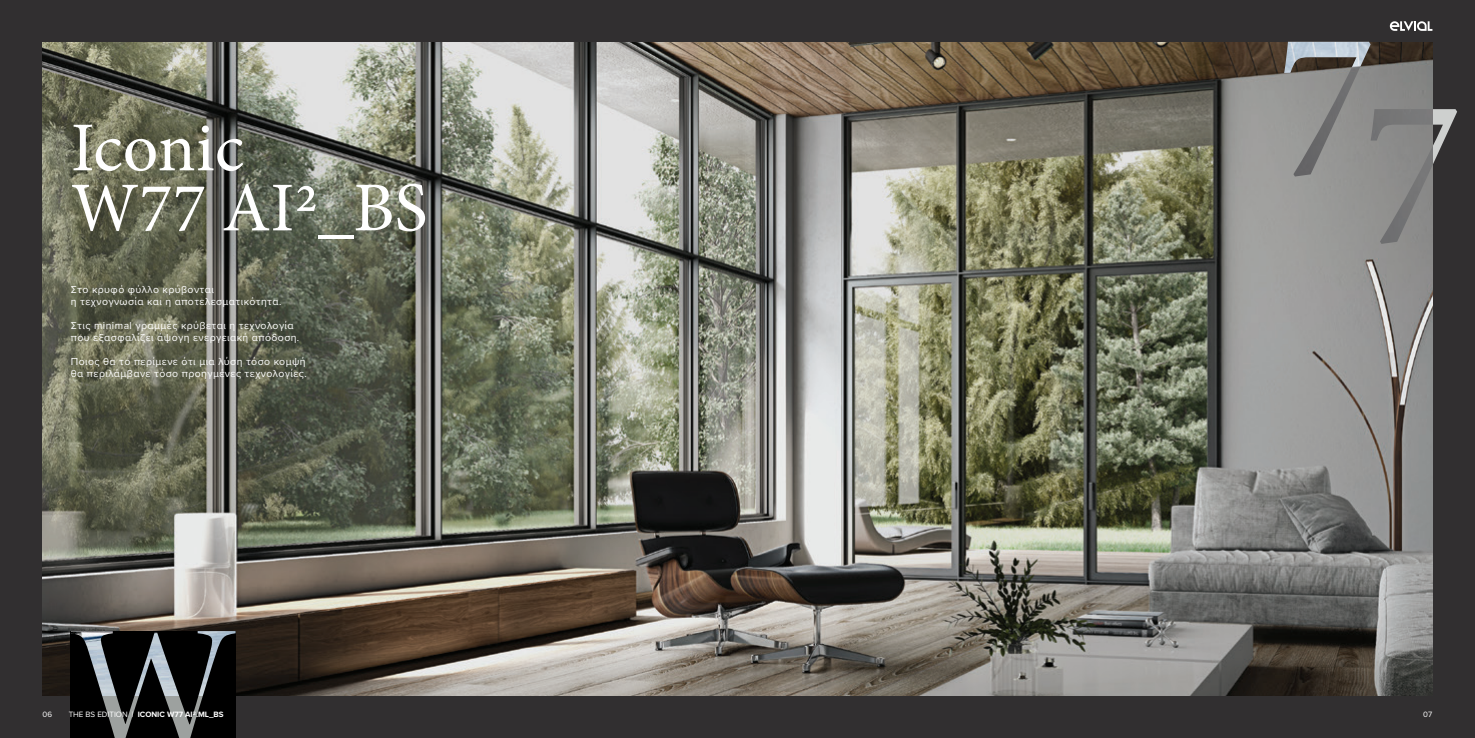
<style>
.page{position:relative;width:1475px;height:738px;background:#fff}
.page>*{position:absolute;margin:0;border:0;box-sizing:border-box;transform-origin:0 0}
.t1{font:70px/60px "Minion Pro";color:#fff}
.t2{font:10.5px/12px "Proxima Nova";letter-spacing:.04em;color:#fff}
.t3{font:700 8px "Proxima Nova";color:#fff}
.t4{font:8px "Proxima Nova";color:#fff}
.s1{font-weight:400}
</style>
<div class="page">
<div style="left:0;top:0;width:1474px;height:737px;background:#312f30"></div>
<img style="left:43px;top:43px;width:1388px;height:651px">
<svg style="left:71px;top:630px;width:164px;height:107px;background:#282a2c"></svg>
<svg style="left:1283px;top:42px;width:173px;height:202px;background:#807f7e"></svg>
<svg style="left:1389px;top:21px;width:42px;height:10px"></svg>
<h1 class="t1" style="left:71px;top:118px;width:358px">Iconic<br>W77 AI2_BS</h1>
<p class="t2" style="left:71px;top:283px;width:212px">Στο κρυφό φύλλο κρύβονται<br>η τεχνογνωσία και η αποτελεσματικότητα.</p>
<p class="t2" style="left:71px;top:319px;width:230px">Στις minimal γραμμές κρύβεται η τεχνολογία που εξασφαλίζει άψογη ενεργειακή απόδοση.</p>
<p class="t2" style="left:71px;top:355px;width:237px">Ποιος θα το περίμενε ότι μια λύση τόσο κομψή θα περιλάμβανε τόσο προηγμένες τεχνολογίες.</p>
<p class="t3" style="left:69px;top:707px;width:156px"><span class="s1">THE BS EDITION |</span> ICONIC W77 AI2.ML_BS</p>
<p class="t4" style="left:43px;top:707px;width:11px">06</p>
<p class="t4" style="left:1422px;top:707px;width:11px">07</p>
</div>
